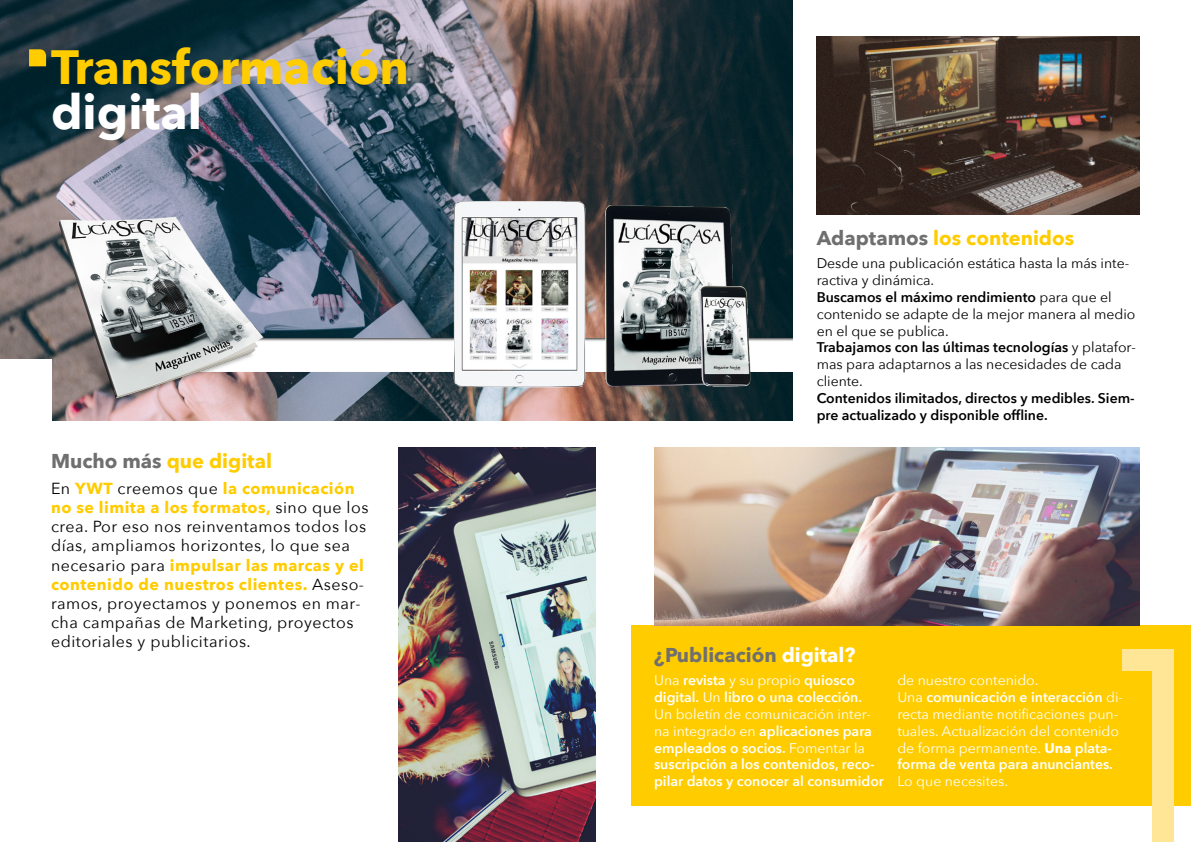
<style>
.page{position:relative;width:1191px;height:842px;background:#fff}
.page>*{position:absolute;margin:0;border:0;box-sizing:border-box;transform-origin:0 0}
.t1{font:700 48px "Avenir Next";color:#fc0}
.t2{font:700 48px "Avenir Next";color:#fff}
.t3{font:700 20px "Avenir Next";color:#fc0}
.t4{font:700 20px "Avenir Next";color:#706f6f}
.t5{font:16px/19.2px "Avenir Next";letter-spacing:.03em;color:#000}
.t6{font:14px/16.8px "Avenir Next";color:#000}
.t7{font:600 14px/16.8px "Avenir Next";color:#fff}
.t8{font:14px/16.8px "Avenir Next";color:#fff}
.t9{font:600 14px/16.8px "Avenir Next";color:#000}
.s1{color:#706f6f}
.s2{font-weight:700;color:#fc0}
.s3{font-weight:600}
.s4{color:#fff}
.s5{font-weight:400}
.s6{font-weight:700}
</style>
<div class="page">
<div style="left:631px;top:626px;width:560px;height:180px;background:#fc0"></div>
<img style="left:0;top:0;width:793px;height:421px">
<img style="left:816px;top:36px;width:324px;height:178px">
<img style="left:654px;top:448px;width:486px;height:178px">
<img style="left:398px;top:448px;width:197px;height:394px">
<div style="left:116px;top:336px;width:677px;height:36px;background:#000;opacity:.75"></div>
<img style="left:51px;top:204px;width:218px;height:204px">
<img style="left:449px;top:197px;width:139px;height:197px">
<img style="left:600px;top:198px;width:146px;height:198px">
<img style="left:693px;top:276px;width:78px;height:113px">
<svg style="left:29px;top:49px;width:17px;height:17px"></svg>
<div style="left:1152px;top:649px;width:22px;height:193px;background:#ffe596"></div>
<div style="left:1122px;top:649px;width:52px;height:22px;background:#ffe596"></div>
<div style="left:0;top:359px;width:51px;height:68px;background:#fff"></div>
<h1 class="t1" style="left:51px;top:26px;width:359px">Transformación</h1>
<h1 class="t2" style="left:51px;top:71px;width:152px">digital</h1>
<p class="t3" style="left:51px;top:444px;width:222px"><span class="s1">Mucho más</span> que digital</p>
<p class="t5" style="left:51px;top:478px;width:319px">En <span class="s2">YWT</span> creemos que <span class="s2">la comunicación no se limita a los formatos,</span> sino que los crea. Por eso nos reinventamos todos los días, ampliamos horizontes, lo que sea necesario para <span class="s2">impulsar las marcas y el contenido de nuestros clientes.</span> Aseso&shy;ramos, proyectamos y ponemos en mar&shy;cha campañas de Marketing, proyectos editoriales y publicitarios.</p>
<p class="t3" style="left:816px;top:220px;width:259px"><span class="s1">Adaptamos</span> los contenidos</p>
<p class="t6" style="left:816px;top:255px;width:321px">Desde una publicación estática hasta la más inte&shy;ractiva y dinámica.<br><span class="s3">Buscamos el máximo rendimiento</span> para que el contenido se adapte de la mejor manera al medio en el que se publica.<br><span class="s3">Trabajamos con las últimas tecnologías</span> y platafor&shy;mas para adaptarnos a las necesidades de cada cliente.</p>
<p class="t9" style="left:816px;top:389px;width:319px">Contenidos ilimitados, directos y medibles. Siem&shy;pre actualizado y disponible offline.</p>
<p class="t4" style="left:654px;top:637px;width:203px">¿Publicación <span class="s4">digital?</span></p>
<p class="t7" style="left:654px;top:672px;width:231px"><span class="s5">Una</span> revista <span class="s5">y su propio</span> quiosco digital. <span class="s5">Un</span> libro o una colección.<br><span class="s5">Un boletín de comunicación inter&shy;na integrado en</span> aplicaciones para empleados o socios. <span class="s5">Fomentar la </span>suscripción a los contenidos, reco&shy;pilar datos y conocer al consumidor</p>
<p class="t8" style="left:897px;top:671px;width:227px">de nuestro contenido.<br>Una <span class="s3">comunicación e interacción</span> di&shy;recta mediante notificaciones pun&shy;tuales. Actualización del contenido de forma permanente. <span class="s6">Una</span> <span class="s3">plata&shy;forma de venta para anunciantes.</span></p>
<p class="t8" style="left:897px;top:772px;width:112px">Lo que necesites.</p>
</div>
